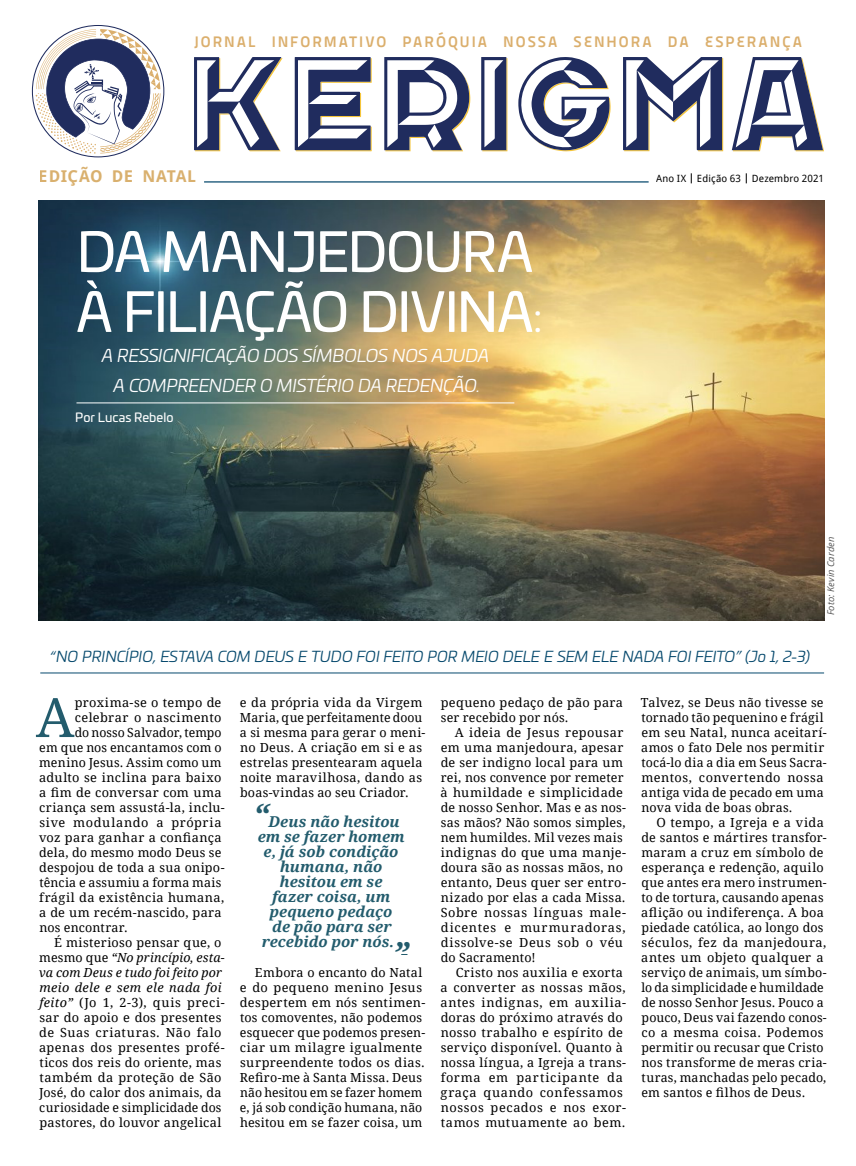
<style>
.page{position:relative;width:856px;height:1166px;background:#fff}
.page>*{position:absolute;margin:0;border:0;box-sizing:border-box;transform-origin:0 0}
.DropCaps{font:54.5px "Droid Serif";color:#235c6d}
.H1{font:53.75px/60px "Univia Pro";letter-spacing:-.025em;color:#fff}
.Pascoa_-_Título{font:italic 700 33.5px "Droid Serif";color:#235c6d}
.H3_Título_Matéria{font:italic 17.5px/30px "Univia Pro";letter-spacing:-.015em;color:#fff;text-align:center}
.t1{font:700 16.25px "Droid Sans";letter-spacing:.025em;color:#d9b06e}
.t2{font:15.38px "Panefresco 800 wt";letter-spacing:.13em;color:#dbaf6d}
.Pascoa_-_Título-2{font:italic 700 15px/15px "Droid Serif";color:#235c6d;text-align:center}
.H3_Título_Matéria-2{font:italic 15px "Univia Pro";letter-spacing:-.015em;color:#06496d}
.BASE{font:12.5px/15px "Droid Serif";letter-spacing:.02em;color:#000}
.DropCaps-2{font:12.5px "Droid Serif";letter-spacing:.025em;color:#000}
.DropCaps-3{font:12.5px "Droid Serif";letter-spacing:.005em;color:#000}
.DropCaps-4{font:12.5px "Droid Serif";letter-spacing:.05em;color:#000}
.Autoria{font:12.5px "Univia Pro";color:#fff}
.t3{font:10px "Droid Sans";letter-spacing:.015em;color:#000}
.Crédito{font:italic 9.38px "Open Sans";letter-spacing:.02em;color:#575757}
.s1{font-weight:700}
.s2{font-size:37.62px}
.s3{font-style:italic}
.s4{font-size:32.5px}
</style>
<div class="page">
<svg style="left:732px;top:57px;width:92px;height:94px"></svg>
<svg style="left:295px;top:57px;width:77px;height:94px"></svg>
<svg style="left:518px;top:57px;width:92px;height:94px"></svg>
<svg style="left:481px;top:57px;width:26px;height:94px"></svg>
<svg style="left:194px;top:57px;width:88px;height:94px"></svg>
<svg style="left:384px;top:57px;width:86px;height:94px"></svg>
<svg style="left:623px;top:57px;width:100px;height:94px"></svg>
<svg style="left:32px;top:25px;width:132px;height:132px"></svg>
<hr style="left:204px;top:181px;width:444px;height:2px;background:#06496d">
<img style="left:39px;top:200px;width:785px;height:420px">
<hr style="left:40px;top:673px;width:784px;height:1px;background:#06496d">
<hr style="left:76px;top:403px;width:438px;height:1px;background:#fff">
<p class="t2" style="left:194px;top:30px;width:609px">JORNAL INFORMATIVO PARÓQUIA NOSSA SENHORA DA ESPERANÇA</p>
<h3 class="t1" style="left:39px;top:165px;width:159px">EDIÇÃO DE NATAL</h3>
<p class="t3" style="left:656px;top:171px;width:169px">Ano IX <span class="s1">|</span> Edição 63 <span class="s1">|</span> Dezembro 2021</p>
<p class="H1" style="left:76px;top:219px;width:468px">DA MANJEDOURA<br>À FILIAÇÃO DIVINA<span class="s2">:</span></p>
<p class="H3_Título_Matéria" style="left:102px;top:340px;width:389px">A RESSIGNIFICAÇÃO DOS SÍMBOLOS NOS AJUDA<br>A COMPREENDER O MISTÉRIO DA REDENÇÃO.</p>
<p class="Autoria" style="left:75px;top:408px;width:100px">Por Lucas Rebelo</p>
<p class="H3_Título_Matéria-2" style="left:50px;top:646px;width:761px">“NO PRINCÍPIO, ESTAVA COM DEUS E TUDO FOI FEITO POR MEIO DELE E SEM ELE NADA FOI FEITO” (Jo 1, 2-3)</p>
<p class="Crédito" style="left:824px;top:615px;width:80px;rotate:-90deg">Foto: Kevin Carden</p>
<p class="DropCaps" style="left:36px;top:680px;width:40px">A</p>
<p class="DropCaps-2" style="left:75px;top:694px;width:148px">proxima-se o tempo de</p>
<p class="DropCaps-2" style="left:75px;top:709px;width:148px">celebrar o nascimento</p>
<p class="DropCaps-3" style="left:75px;top:724px;width:148px">do nosso Salvador, tempo</p>
<p class="DropCaps-2" style="left:39px;top:739px;width:184px">em que nos encantamos com o</p>
<p class="DropCaps-2" style="left:39px;top:754px;width:184px">menino Jesus. Assim como um</p>
<p class="DropCaps-2" style="left:39px;top:769px;width:184px">adulto se inclina para baixo</p>
<p class="DropCaps-2" style="left:39px;top:784px;width:184px">a fim de conversar com uma</p>
<p class="DropCaps-2" style="left:39px;top:799px;width:187px">criança sem assustá-la, inclu-</p>
<p class="DropCaps-4" style="left:39px;top:814px;width:184px">sive modulando a própria</p>
<p class="DropCaps-2" style="left:39px;top:829px;width:184px">voz para ganhar a confiança</p>
<p class="DropCaps-2" style="left:39px;top:844px;width:184px">dela, do mesmo modo Deus se</p>
<p class="DropCaps-2" style="left:39px;top:859px;width:187px">despojou de toda a sua onipo-</p>
<p class="DropCaps-2" style="left:39px;top:874px;width:184px">tência e assumiu a forma mais</p>
<p class="DropCaps-2" style="left:39px;top:889px;width:186px">frágil da existência humana,</p>
<p class="DropCaps-2" style="left:39px;top:904px;width:184px">a de um recém-nascido, para</p>
<p class="DropCaps-2" style="left:39px;top:919px;width:90px">nos encontrar.</p>
<p class="BASE" style="left:39px;top:935px;width:187px;text-indent:15px">É misterioso pensar que, o mesmo que <span class="s3">“No princípio, esta&shy;va com Deus e tudo foi feito por meio dele e sem ele nada foi feito”</span> (Jo 1, 2-3), quis preci&shy;sar do apoio e dos presentes de Suas criaturas. Não falo apenas dos presentes profé&shy;ticos dos reis do oriente, mas também da proteção de São<br>José, do calor dos animais, da curiosidade e simplicidade dos pastores, do louvor angelical</p>
<p class="BASE" style="left:240px;top:695px;width:187px">e da própria vida da Virgem<br>Maria, que perfeitamente doou a si mesma para gerar o meni&shy;no Deus. A criação em si e as estrelas presentearam aquela noite maravilhosa, dando as boas-vindas ao seu Criador.</p>
<p class="Pascoa_-_Título-2" style="left:253px;top:814px;width:153px"><span class="s4">“</span>Deus não hesitou em se fazer homem e, já sob condição humana, não hesitou em se<br>fazer coisa, um pequeno pedaço<br>de pão para ser recebido por nós.</p>
<p class="Pascoa_-_Título" style="left:392px;top:931px;width:18px">”</p>
<p class="BASE" style="left:240px;top:965px;width:187px;text-indent:15px">Embora o encanto do Natal e do pequeno menino Jesus despertem em nós sentimen&shy;tos comoventes, não podemos esquecer que podemos presen&shy;ciar um milagre igualmente surpreendente todos os dias.<br>Refiro-me à Santa Missa. Deus não hesitou em se fazer homem e, já sob condição humana, não hesitou em se fazer coisa, um</p>
<p class="BASE" style="left:441px;top:695px;width:184px">pequeno pedaço de pão para ser recebido por nós.</p>
<p class="BASE" style="left:440px;top:725px;width:187px;text-indent:14px">A ideia de Jesus repousar em uma manjedoura, apesar de ser indigno local para um rei, nos convence por remeter à humildade e simplicidade de nosso Senhor. Mas e as nos&shy;sas mãos? Não somos simples, nem humildes. Mil vezes mais indignas do que uma manje&shy;doura são as nossas mãos, no entanto, Deus quer ser entro&shy;nizado por elas a cada Missa.<br>Sobre nossas línguas male&shy;dicentes e murmuradoras, dissolve-se Deus sob o véu do Sacramento!</p>
<p class="BASE" style="left:440px;top:965px;width:187px;text-indent:15px">Cristo nos auxilia e exorta a converter as nossas mãos, antes indignas, em auxilia&shy;doras do próximo através do nosso trabalho e espírito de serviço disponível. Quanto à nossa língua, a Igreja a trans&shy;forma em participante da graça quando confessamos nossos pecados e nos exor&shy;tamos mutuamente ao bem.</p>
<p class="BASE" style="left:641px;top:695px;width:187px">Talvez, se Deus não tivesse se tornado tão pequenino e frágil em seu Natal, nunca aceitarí&shy;amos o fato Dele nos permitir tocá-lo dia a dia em Seus Sacra&shy;mentos, convertendo nossa antiga vida de pecado em uma nova vida de boas obras.</p>
<p class="BASE" style="left:641px;top:815px;width:187px;text-indent:15px">O tempo, a Igreja e a vida de santos e mártires transfor&shy;maram a cruz em símbolo de esperança e redenção, aquilo que antes era mero instrumen&shy;to de tortura, causando apenas aflição ou indiferença. A boa piedade católica, ao longo dos séculos, fez da manjedoura, antes um objeto qualquer a serviço de animais, um símbo&shy;lo da simplicidade e humildade de nosso Senhor Jesus. Pouco a pouco, Deus vai fazendo conos&shy;co a mesma coisa. Podemos permitir ou recusar que Cristo nos transforme de meras cria&shy;turas, manchadas pelo pecado, em santos e filhos de Deus.</p>
</div>
